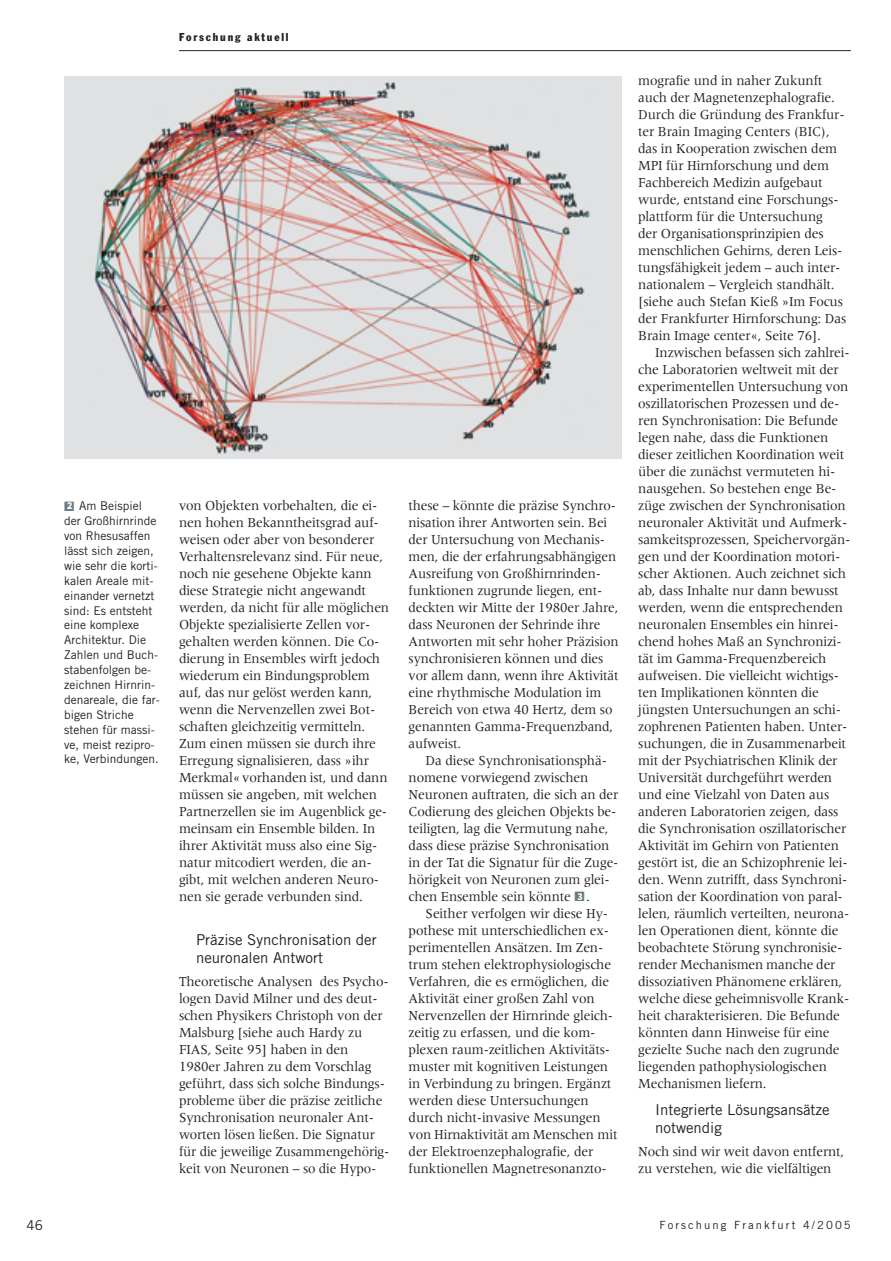
<style>
.page{position:relative;width:891px;height:1261px;background:#fff}
.page>*{position:absolute;margin:0;border:0;box-sizing:border-box;transform-origin:0 0}
.t1{font:15px/18px "Trade Gothic";color:#231f20}
.t2{font:14.25px/17px "Meridien";letter-spacing:-.01em;color:#231f20;scale:.95 1}
.t3{font:14.25px/17px "Meridien";letter-spacing:-.01em;color:#231f20;scale:.94 1}
.t4{font:13.5px "Trade Gothic";color:#231f20}
.t5{font:12px/14.9px "Trade Gothic";color:#231f20}
.t6{font:11.25px "Trade Gothic";letter-spacing:.185em;color:#231f20}
.t7{font:condensed 11.25px "Franklin Gothic";letter-spacing:.16em;color:#231f20}
.s1{color:#6b7a83}
.s2{font-family:"Franklin Gothic";font-size:9px;color:#fff}
</style>
<div class="page">
<svg style="left:64px;top:50px;width:787px;height:409px"></svg>
<p class="t5" style="left:64px;top:500px;width:97px"><span class="s1">■</span><span class="s2">2</span> Am Beispiel der Großhirnrinde von Rhesusaffen lässt sich zeigen, wie sehr die korti&shy;kalen Areale mit&shy;einander vernetzt sind: Es entsteht eine komplexe<br>Architektur. Die<br>Zahlen und Buch&shy;stabenfolgen be&shy;zeichnen Hirnrin&shy;denareale, die far&shy;bigen Striche stehen für massi&shy;ve, meist rezipro&shy;ke, Verbindungen.</p>
<p class="t7" style="left:179px;top:33px;width:111px">Forschung aktuell</p>
<p class="t2" style="left:179px;top:498px;width:223px">von Objekten vorbehalten, die ei&shy;nen hohen Bekanntheitsgrad auf&shy;weisen oder aber von besonderer Verhaltensrelevanz sind. Für neue, noch nie gesehene Objekte kann diese Strategie nicht angewandt werden, da nicht für alle möglichen Objekte spezialisierte Zellen vor&shy;gehalten werden können. Die Co&shy;dierung in Ensembles wirft jedoch wiederum ein Bindungsproblem auf, das nur gelöst werden kann, wenn die Nervenzellen zwei Bot&shy;schaften gleichzeitig vermitteln.<br>Zum einen müssen sie durch ihre Erregung signalisieren, dass »ihr Merkmal« vorhanden ist, und dann müssen sie angeben, mit welchen Partnerzellen sie im Augenblick ge&shy;meinsam ein Ensemble bilden. In ihrer Aktivität muss also eine Sig&shy;natur mitcodiert werden, die an&shy;gibt, mit welchen anderen Neuro&shy;nen sie gerade verbunden sind.</p>
<p class="t1" style="left:196px;top:932px;width:182px">Präzise Synchronisation der neuronalen Antwort</p>
<p class="t2" style="left:179px;top:974px;width:223px">Theoretische Analysen des Psycho&shy;logen David Milner und des deut&shy;schen Physikers Christoph von der Malsburg [siehe auch Hardy zu FIAS, Seite 95] haben in den 1980er Jahren zu dem Vorschlag geführt, dass sich solche Bindungs&shy;probleme über die präzise zeitliche Synchronisation neuronaler Ant&shy;worten lösen ließen. Die Signatur für die jeweilige Zusammengehörig&shy;keit von Neuronen – so die Hypo-</p>
<p class="t3" style="left:409px;top:498px;width:225px">these – könnte die präzise Synchro&shy;nisation ihrer Antworten sein. Bei der Untersuchung von Mechanis&shy;men, die der erfahrungsabhängigen<br>Ausreifung von Großhirnrinden&shy;funktionen zugrunde liegen, ent&shy;deckten wir Mitte der 1980er Jahre, dass Neuronen der Sehrinde ihre<br>Antworten mit sehr hoher Präzision synchronisieren können und dies vor allem dann, wenn ihre Aktivität eine rhythmische Modulation im<br>Bereich von etwa 40 Hertz, dem so genannten Gamma-Frequenzband, aufweist.</p>
<p class="t2" style="left:409px;top:753px;width:223px;text-indent:17px">Da diese Synchronisationsphä&shy;nomene vorwiegend zwischen Neuronen auftraten, die sich an der Codierung des gleichen Objekts be&shy;teiligten, lag die Vermutung nahe, dass diese präzise Synchronisation in der Tat die Signatur für die Zuge&shy;hörigkeit von Neuronen zum glei&shy;chen Ensemble sein könnte <span class="s1">■</span><span class="s2">3</span> .</p>
<p class="t2" style="left:409px;top:906px;width:221px;text-indent:17px">Seither verfolgen wir diese Hy&shy;pothese mit unterschiedlichen ex&shy;perimentellen Ansätzen. Im Zen&shy;trum stehen elektrophysiologische Verfahren, die es ermöglichen, die Aktivität einer großen Zahl von Nervenzellen der Hirnrinde gleich&shy;zeitig zu erfassen, und die kom&shy;plexen raum-zeitlichen Aktivitäts&shy;muster mit kognitiven Leistungen in Verbindung zu bringen. Ergänzt werden diese Untersuchungen durch nicht-invasive Messungen von Hirnaktivität am Menschen mit der Elektroenzephalografie, der funktionellen Magnetresonanzto-</p>
<p class="t2" style="left:638px;top:73px;width:221px">mografie und in naher Zukunft auch der Magnetenzephalografie.<br>Durch die Gründung des Frankfur&shy;ter Brain Imaging Centers (BIC), das in Kooperation zwischen dem MPI für Hirnforschung und dem Fachbereich Medizin aufgebaut wurde, entstand eine Forschungs&shy;plattform für die Untersuchung<br>der Organisationsprinzipien des menschlichen Gehirns, deren Leis&shy;tungsfähigkeit jedem – auch inter&shy;nationalem – Vergleich standhält. [siehe auch Stefan Kieß »Im Focus der Frankfurter Hirnforschung: Das Brain Image center«, Seite 76].</p>
<p class="t2" style="left:638px;top:345px;width:225px;text-indent:17px">Inzwischen befassen sich zahlrei&shy;che Laboratorien weltweit mit der experimentellen Untersuchung von oszillatorischen Prozessen und de&shy;ren Synchronisation: Die Befunde legen nahe, dass die Funktionen dieser zeitlichen Koordination weit über die zunächst vermuteten hi&shy;nausgehen. So bestehen enge Be&shy;züge zwischen der Synchronisation neuronaler Aktivität und Aufmerk&shy;samkeitsprozessen, Speichervorgän&shy;gen und der Koordination motori&shy;scher Aktionen. Auch zeichnet sich ab, dass Inhalte nur dann bewusst werden, wenn die entsprechenden neuronalen Ensembles ein hinrei&shy;chend hohes Maß an Synchronizi&shy;tät im Gamma-Frequenzbereich aufweisen. Die vielleicht wichtigs&shy;ten Implikationen könnten die jüngsten Untersuchungen an schi&shy;zophrenen Patienten haben. Unter&shy;suchungen, die in Zusammenarbeit mit der Psychiatrischen Klinik der Universität durchgeführt werden und eine Vielzahl von Daten aus anderen Laboratorien zeigen, dass die Synchronisation oszillatorischer Aktivität im Gehirn von Patienten gestört ist, die an Schizophrenie lei&shy;den. Wenn zutrifft, dass Synchroni&shy;sation der Koordination von paral&shy;lelen, räumlich verteilten, neurona&shy;len Operationen dient, könnte die beobachtete Störung synchronisie&shy;render Mechanismen manche der dissoziativen Phänomene erklären, welche diese geheimnisvolle Krank&shy;heit charakterisieren. Die Befunde könnten dann Hinweise für eine gezielte Suche nach den zugrunde liegenden pathophysiologischen Mechanismen liefern.</p>
<p class="t1" style="left:655px;top:1102px;width:176px">Integrierte Lösungsansätze notwendig</p>
<p class="t2" style="left:638px;top:1144px;width:218px">Noch sind wir weit davon entfernt, zu verstehen, wie die vielfältigen</p>
<p class="t4" style="left:26px;top:1220px;width:18px">46</p>
<p class="t6" style="left:659px;top:1220px;width:193px">Forschung Frankfurt 4/2005</p>
</div>
